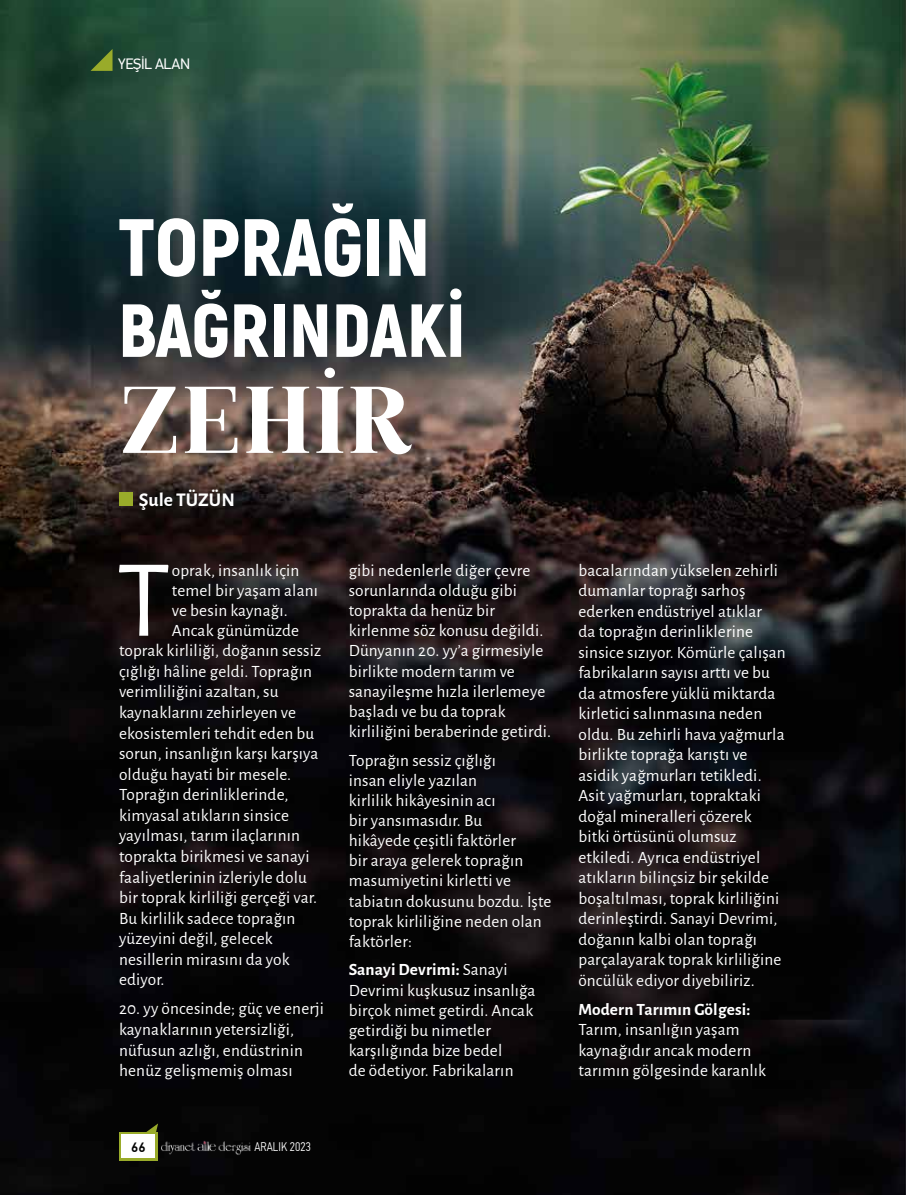
<style>
.page{position:relative;width:906px;height:1195px;background:#fff}
.page>*{position:absolute;margin:0;border:0;box-sizing:border-box;transform-origin:0 0}
.t1{font:110.55px "Alegreya Sans";color:#fff}
.t2{font:94.5px "Rosmatika";letter-spacing:-.005em;color:#fff}
.t3{font:900 81px "Akrobat";color:#fff}
.t4{font:900 75px "Akrobat";letter-spacing:-.005em;color:#fff}
.t5{font:700 19.5px "Alegreya Sans";color:#fff}
.t6{font:17.25px/20.5px "Alegreya Sans";letter-spacing:.01em;color:#fff}
.t7{font:700 17.25px "Alegreya Sans";letter-spacing:.01em;color:#fff}
.t8{font:15px "PF Din Text Pro";letter-spacing:-.025em;color:#fff}
.t9{font:500 13.5px "PF Din Text Pro";color:#000}
.t10{font:300 12.45px "PF Din Text Cond Pro";color:#fff}
.s1{font-weight:700}
</style>
<div class="page">
<img style="left:0;top:0;width:906px;height:1195px">
<div style="left:119px;top:1132px;width:39px;height:29px;background:#99ab2a"></div>
<div style="left:122px;top:1134px;width:33px;height:24px;background:#fff"></div>
<svg style="left:145px;top:1123px;width:13px;height:9px"></svg>
<img style="left:161px;top:1137px;width:90px;height:22px">
<svg style="left:91px;top:49px;width:21px;height:22px"></svg>
<div style="left:119px;top:493px;width:14px;height:13px;background:#99ab2a"></div>
<p class="t8" style="left:118px;top:55px;width:73px">YEŞİL ALAN</p>
<h3 class="t3" style="left:118px;top:195px;width:314px">TOPRAĞIN</h3>
<h3 class="t4" style="left:118px;top:282px;width:349px">BAĞRINDAKİ</h3>
<h2 class="t2" style="left:118px;top:367px;width:295px">ZEHİR</h2>
<p class="t5" style="left:139px;top:485px;width:98px">Şule TÜZÜN</p>
<h1 class="t1" style="left:117px;top:524px;width:56px">T</h1>
<p class="t6" style="left:172px;top:559px;width:129px">oprak, insanlık için</p>
<p class="t6" style="left:172px;top:579px;width:147px">temel bir yaşam alanı</p>
<p class="t6" style="left:172px;top:599px;width:117px">ve besin kaynağı.</p>
<p class="t6" style="left:172px;top:619px;width:129px">Ancak günümüzde</p>
<p class="t6" style="left:119px;top:639px;width:204px">toprak kirliliği, doğanın sessiz</p>
<p class="t6" style="left:119px;top:660px;width:194px">çığlığı hâline geldi. Toprağın</p>
<p class="t6" style="left:119px;top:681px;width:161px">verimliliğini azaltan, su</p>
<p class="t6" style="left:119px;top:701px;width:179px">kaynaklarını zehirleyen ve</p>
<p class="t6" style="left:119px;top:722px;width:197px">ekosistemleri tehdit eden bu</p>
<p class="t6" style="left:119px;top:742px;width:201px">sorun, insanlığın karşı karşıya</p>
<p class="t6" style="left:119px;top:763px;width:174px">olduğu hayati bir mesele.</p>
<p class="t6" style="left:119px;top:783px;width:171px">Toprağın derinliklerinde,</p>
<p class="t6" style="left:119px;top:804px;width:172px">kimyasal atıkların sinsice</p>
<p class="t6" style="left:119px;top:825px;width:182px">yayılması, tarım ilaçlarının</p>
<p class="t6" style="left:119px;top:845px;width:192px">toprakta birikmesi ve sanayi</p>
<p class="t6" style="left:119px;top:866px;width:189px">faaliyetlerinin izleriyle dolu</p>
<p class="t6" style="left:119px;top:886px;width:199px">bir toprak kirliliği gerçeği var.</p>
<p class="t6" style="left:119px;top:907px;width:178px">Bu kirlilik sadece toprağın</p>
<p class="t6" style="left:119px;top:927px;width:155px">yüzeyini değil, gelecek</p>
<p class="t6" style="left:119px;top:948px;width:172px">nesillerin mirasını da yok</p>
<p class="t6" style="left:119px;top:968px;width:47px">ediyor.</p>
<p class="t6" style="left:119px;top:998px;width:207px">20. yy öncesinde; güç ve enerji kaynaklarının yetersizliği, nüfusun azlığı, endüstrinin henüz gelişmemiş olması</p>
<p class="t9" style="left:131px;top:1139px;width:16px">66</p>
<p class="t10" style="left:254px;top:1140px;width:58px">ARALIK 2023</p>
<p class="t6" style="left:349px;top:559px;width:204px;line-height:20.1px">gibi nedenlerle diğer çevre sorunlarında olduğu gibi toprakta da henüz bir kirlenme söz konusu değildi.<br>Dünyanın 20. yy’a girmesiyle birlikte modern tarım ve sanayileşme hızla ilerlemeye başladı ve bu da toprak kirliliğini beraberinde getirdi.</p>
<p class="t6" style="left:349px;top:749px;width:204px;line-height:20.1px">Toprağın sessiz çığlığı<br>insan eliyle yazılan<br>kirlilik hikâyesinin acı<br>bir yansımasıdır. Bu<br>hikâyede çeşitli faktörler<br>bir araya gelerek toprağın masumiyetini kirletti ve tabiatın dokusunu bozdu. İşte toprak kirliliğine neden olan faktörler:</p>
<p class="t6" style="left:349px;top:959px;width:188px;line-height:20.1px"><span class="s1">Sanayi Devrimi:</span> Sanayi<br>Devrimi kuşkusuz insanlığa birçok nimet getirdi. Ancak getirdiği bu nimetler karşılığında bize bedel<br>de ödetiyor. Fabrikaların</p>
<p class="t6" style="left:578px;top:559px;width:209px">bacalarından yükselen zehirli dumanlar toprağı sarhoş ederken endüstriyel atıklar<br>da toprağın derinliklerine sinsice sızıyor. Kömürle çalışan fabrikaların sayısı arttı ve bu da atmosfere yüklü miktarda kirletici salınmasına neden oldu. Bu zehirli hava yağmurla birlikte toprağa karıştı ve asidik yağmurları tetikledi.<br>Asit yağmurları, topraktaki doğal mineralleri çözerek bitki örtüsünü olumsuz etkiledi. Ayrıca endüstriyel atıkların bilinçsiz bir şekilde boşaltılması, toprak kirliliğini derinleştirdi. Sanayi Devrimi, doğanın kalbi olan toprağı parçalayarak toprak kirliliğine öncülük ediyor diyebiliriz.</p>
<p class="t7" style="left:578px;top:996px;width:174px">Modern Tarımın Gölgesi:</p>
<p class="t6" style="left:578px;top:1018px;width:189px">Tarım, insanlığın yaşam kaynağıdır ancak modern tarımın gölgesinde karanlık</p>
</div>
